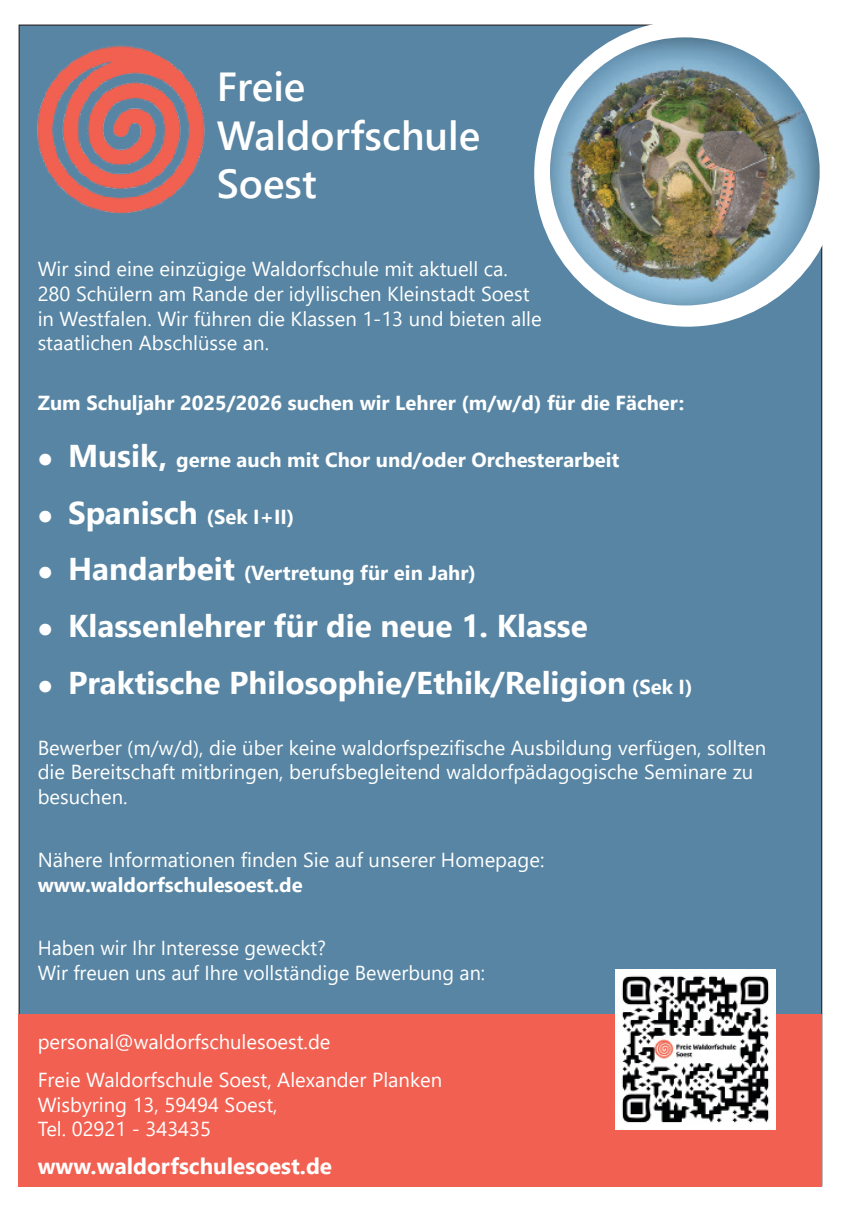
<style>
.page{position:relative;width:842px;height:1217px;background:#fff}
.page>*{position:absolute;margin:0;border:0;box-sizing:border-box;transform-origin:0 0}
.t1{font:600 40.5px/48.6px "Segoe UI";color:#fff}
.t2{font:700 31.5px "Segoe UI";color:#fff}
.t3{font:700 22.5px "Segoe UI";color:#fff}
.t4{font:20.25px/24.8px "Segoe UI";color:#fff}
.t5{font:700 20.25px "Segoe UI";color:#fff}
.s1{font-size:31.5px}
.s2{font-size:20.25px}
</style>
<div class="page">
<div style="left:18px;top:24px;width:805px;height:1162px;background:#5785a3"></div>
<img style="left:32px;top:38px;width:178px;height:178px">
<div style="left:19px;top:1014px;width:803px;height:172px;background:#f16051"></div>
<div style="left:534px;top:20px;width:306px;height:306px;background:#fff;border-radius:50%"></div>
<img style="left:550px;top:37px;width:270px;height:268px">
<img style="left:615px;top:969px;width:160px;height:159px">
<p class="t1" style="left:217px;top:59px;width:90px">Freie</p>
<p class="t1" style="left:217px;top:107px;width:265px">Waldorfschule<br>Soest</p>
<p class="t4" style="left:38px;top:254px;width:505px">Wir sind eine einzügige Waldorfschule mit aktuell ca.<br>280 Schülern am Rande der idyllischen Kleinstadt Soest in Westfalen. Wir führen die Klassen 1-13 und bieten alle staatlichen Abschlüsse an.</p>
<p class="t5" style="left:38px;top:384px;width:648px">Zum Schuljahr 2025/2026 suchen wir Lehrer (m/w/d) für die Fächer:</p>
<p class="t5" style="left:38px;top:440px;width:583px">● <span class="s1">Musik,</span> gerne auch mit Chor und/oder Orchesterarbeit</p>
<p class="t5" style="left:38px;top:497px;width:258px">● <span class="s1">Spanisch</span> (Sek I+II)</p>
<p class="t5" style="left:38px;top:554px;width:440px">● <span class="s1">Handarbeit</span> (Vertretung für ein Jahr)</p>
<p class="t2" style="left:38px;top:596px;width:552px">● Klassenlehrer für die neue 1. Klasse</p>
<p class="t2" style="left:38px;top:652px;width:656px">● Praktische Philosophie/Ethik/Religion <span class="s2">(Sek I)</span></p>
<p class="t4" style="left:38px;top:733px;width:730px">Bewerber (m/w/d), die über keine waldorfspezifische Ausbildung verfügen, sollten die Bereitschaft mitbringen, berufsbegleitend waldorfpädagogische Seminare zu besuchen.</p>
<p class="t4" style="left:38px;top:845px;width:508px">Nähere Informationen finden Sie auf unserer Homepage:</p>
<p class="t5" style="left:38px;top:865px;width:266px">www.waldorfschulesoest.de</p>
<p class="t4" style="left:38px;top:933px;width:290px">Haben wir Ihr Interesse geweckt?</p>
<p class="t4" style="left:38px;top:958px;width:449px">Wir freuen uns auf Ihre vollständige Bewerbung an:</p>
<p class="t4" style="left:38px;top:1027px;width:294px">personal@waldorfschulesoest.de</p>
<p class="t4" style="left:38px;top:1065px;width:406px">Freie Waldorfschule Soest, Alexander Planken</p>
<p class="t4" style="left:38px;top:1089px;width:241px">Wisbyring 13, 59494 Soest,</p>
<p class="t4" style="left:38px;top:1114px;width:175px">Tel. 02921 - 343435</p>
<p class="t3" style="left:38px;top:1144px;width:296px">www.waldorfschulesoest.de</p>
</div>
